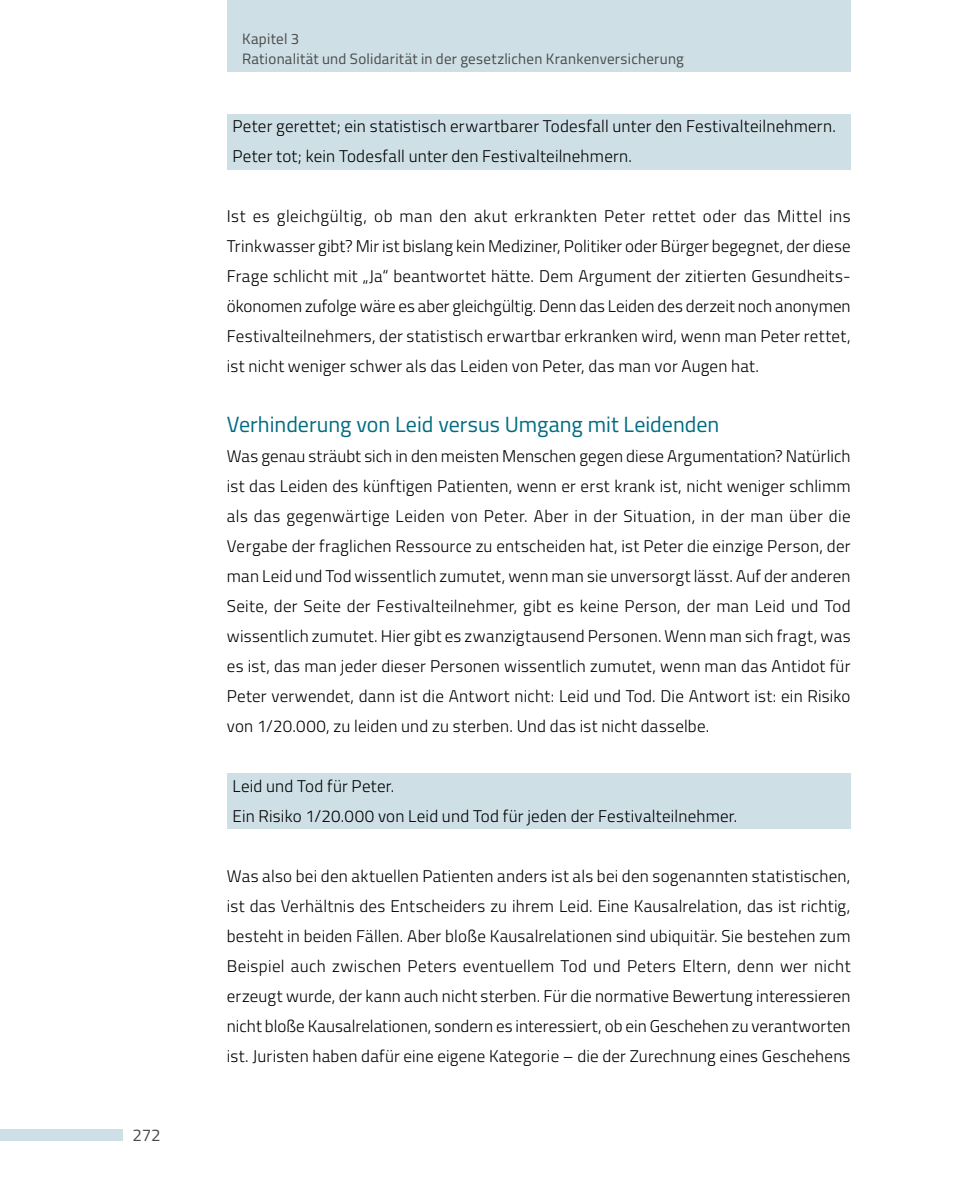
<style>
.page{position:relative;width:964px;height:1191px;background:#fff}
.page>*{position:absolute;margin:0;border:0;box-sizing:border-box;transform-origin:0 0}
.t1{font:22px "Titillium";color:#006c82}
.t2{font:300 17px/30px "Titillium";letter-spacing:.015em;color:#000;text-align:justify}
.t3{font:17px "Titillium";color:#4a4a49}
.t4{font:15px/20px "Titillium";letter-spacing:.015em;color:#4a4a49}
</style>
<div class="page">
<div style="left:227px;top:0;width:623px;height:71px;background:#cedfe6"></div>
<div style="left:0;top:1129px;width:123px;height:11px;background:#cedfe6"></div>
<div style="left:227px;top:773px;width:623px;height:55px;background:#cedfe6"></div>
<div style="left:227px;top:114px;width:623px;height:55px;background:#cedfe6"></div>
<p class="t3" style="left:133px;top:1122px;width:30px">272</p>
<p class="t4" style="left:242px;top:28px;width:443px">Kapitel 3<br>Rationalität und Solidarität in der gesetzlichen Krankenversicherung</p>
<p class="t2" style="left:232px;top:110px;width:605px">Peter gerettet; ein statistisch erwartbarer Todesfall unter den Festivalteilnehmern.<br>Peter tot; kein Todesfall unter den Festivalteilnehmern.</p>
<p class="t2" style="left:227px;top:200px;width:625px">Ist es gleichgültig, ob man den akut erkrankten Peter rettet oder das Mittel ins Trinkwasser gibt? Mir ist bislang kein Mediziner, Politiker oder Bürger begegnet, der diese Frage schlicht mit „Ja“ beantwortet hätte. Dem Argument der zitierten Gesundheits&shy;ökonomen zufolge wäre es aber gleichgültig. Denn das Leiden des derzeit noch anonymen Festivalteilnehmers, der statistisch erwartbar erkranken wird, wenn man Peter rettet, ist nicht weniger schwer als das Leiden von Peter, das man vor Augen hat.</p>
<p class="t1" style="left:227px;top:408px;width:494px">Verhinderung von Leid versus Umgang mit Leidenden</p>
<p class="t2" style="left:227px;top:440px;width:625px">Was genau sträubt sich in den meisten Menschen gegen diese Argumentation? Natürlich ist das Leiden des künftigen Patienten, wenn er erst krank ist, nicht weniger schlimm als das gegenwärtige Leiden von Peter. Aber in der Situation, in der man über die Vergabe der fraglichen Ressource zu entscheiden hat, ist Peter die einzige Person, der man Leid und Tod wissentlich zumutet, wenn man sie unversorgt lässt. Auf der anderen Seite, der Seite der Festivalteilnehmer, gibt es keine Person, der man Leid und Tod wissentlich zumutet. Hier gibt es zwanzigtausend Personen. Wenn man sich fragt, was es ist, das man jeder dieser Personen wissentlich zumutet, wenn man das Antidot für Peter verwendet, dann ist die Antwort nicht: Leid und Tod. Die Antwort ist: ein Risiko von 1/20.000, zu leiden und zu sterben. Und das ist nicht dasselbe.</p>
<p class="t2" style="left:232px;top:770px;width:506px">Leid und Tod für Peter.<br>Ein Risiko 1/20.000 von Leid und Tod für jeden der Festivalteilnehmer.</p>
<p class="t2" style="left:227px;top:860px;width:625px">Was also bei den aktuellen Patienten anders ist als bei den sogenannten statistischen, ist das Verhältnis des Entscheiders zu ihrem Leid. Eine Kausalrelation, das ist richtig, besteht in beiden Fällen. Aber bloße Kausalrelationen sind ubiquitär. Sie bestehen zum Beispiel auch zwischen Peters eventuellem Tod und Peters Eltern, denn wer nicht erzeugt wurde, der kann auch nicht sterben. Für die normative Bewertung interessieren nicht bloße Kausalrelationen, sondern es interessiert, ob ein Geschehen zu verantworten ist. Juristen haben dafür eine eigene Kategorie – die der Zurechnung eines Geschehens</p>
</div>
